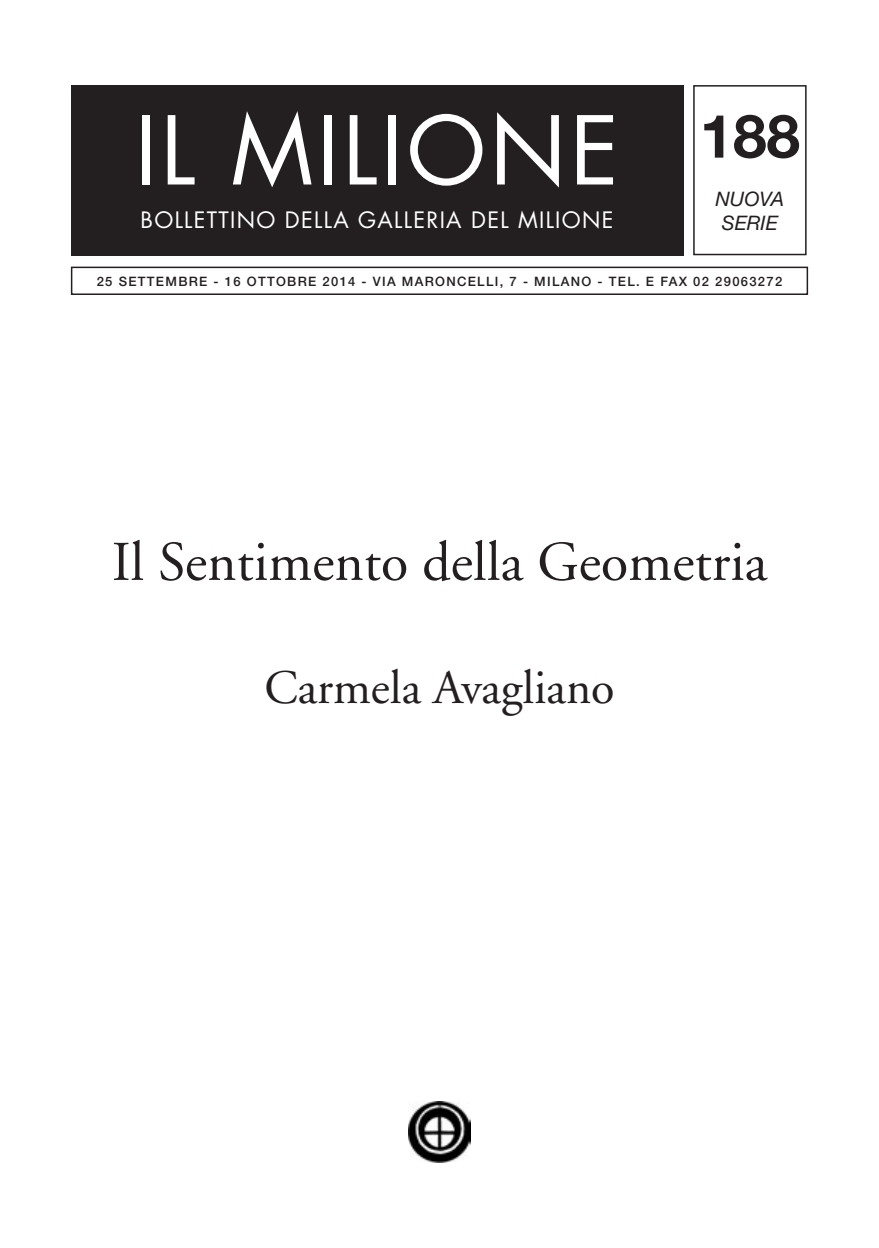
<style>
.page{position:relative;width:879px;height:1248px;background:#fff}
.page>*{position:absolute;margin:0;border:0;box-sizing:border-box;transform-origin:0 0}
.t1{font:92px "Futura";letter-spacing:.04em;color:#fff}
.t2{font:700 60px "Helvetica Neue";color:#231f20}
.t3{font:56px "Adobe Garamond";color:#231f20}
.t4{font:48px "Adobe Garamond";color:#231f20}
.t5{font:22px "Futura";letter-spacing:.06em;color:#fff}
.t6{font:italic 20px/24px "Helvetica Neue";color:#231f20;text-align:center}
.t7{font:500 13px "Helvetica Neue";letter-spacing:.1em;color:#231f20}
</style>
<div class="page">
<img style="left:409px;top:1101px;width:61px;height:61px">
<div style="left:71px;top:85px;width:612px;height:170px;background:#231f20"></div>
<div style="left:693px;top:85px;width:113px;height:170px;border:2px solid #231f20"></div>
<div style="left:71px;top:266px;width:737px;height:29px;border:2px solid #231f20"></div>
<h1 class="t1" style="left:135px;top:92px;width:486px">IL MILIONE</h1>
<h3 class="t5" style="left:141px;top:206px;width:474px">BOLLETTINO DELLA GALLERIA DEL MILIONE</h3>
<h2 class="t2" style="left:700px;top:99px;width:102px">188</h2>
<h3 class="t6" style="left:715px;top:186px;width:70px">NUOVA<br>SERIE</h3>
<p class="t7" style="left:97px;top:273px;width:687px">25 SETTEMBRE - 16 OTTOBRE 2014 - VIA MARONCELLI, 7 - MILANO - TEL. E FAX 02 29063272</p>
<h3 class="t3" style="left:112px;top:532px;width:657px">Il Sentimento della Geometria</h3>
<h3 class="t4" style="left:264px;top:661px;width:352px">Carmela Avagliano</h3>
</div>
